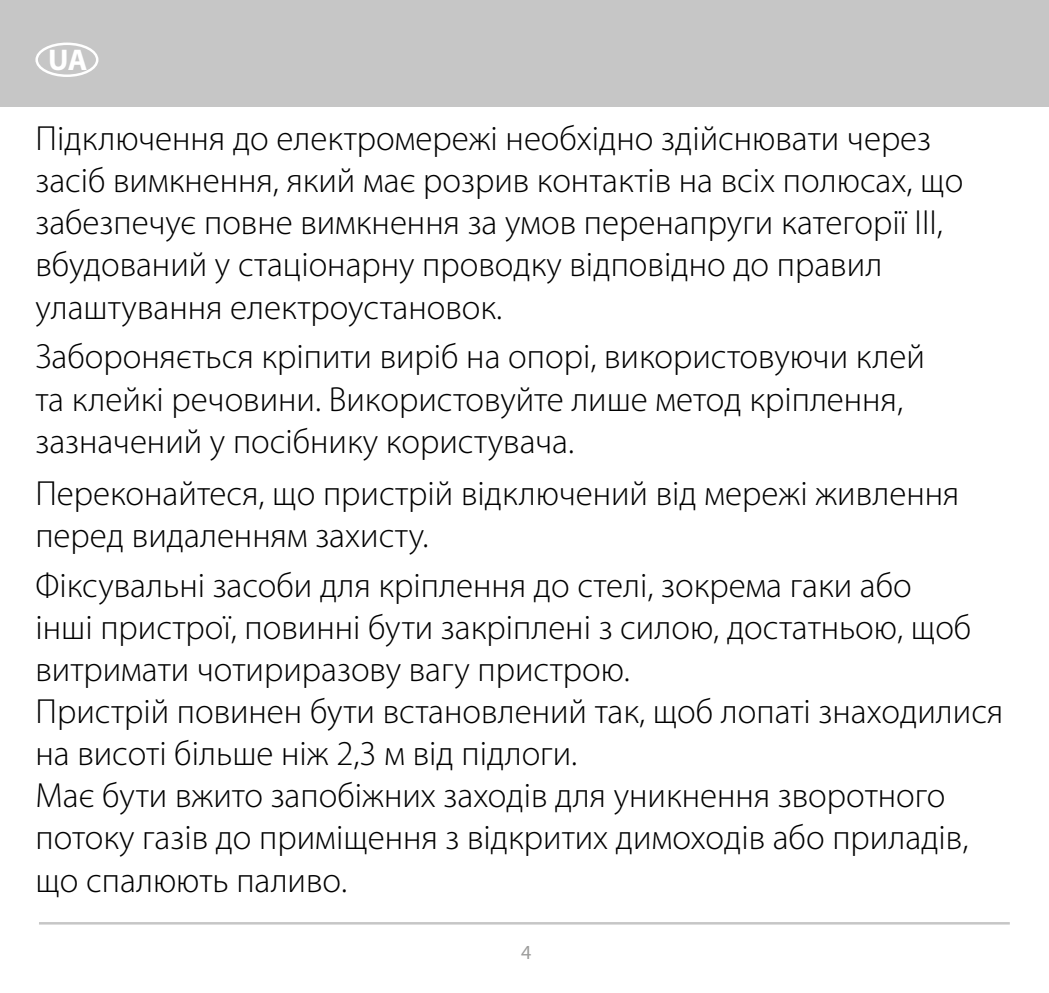
<style>
.page{position:relative;width:1049px;height:993px;background:#fff}
.page>*{position:absolute;margin:0;border:0;box-sizing:border-box;transform-origin:0 0}
.t1{font:300 35px/42px "Myriad Pro";color:#000}
.t2{font:700 30px "Myriad Pro";color:#fff}
.t3{font:20px "Myriad Pro";color:#9d9d9c}
</style>
<div class="page">
<div style="left:0;top:0;width:1049px;height:106px;background:#c6c6c6"></div>
<hr style="left:39px;top:921px;width:971px;height:3px;background:#c6c6c6">
<div style="left:35px;top:43px;width:63px;height:34px;border:2px solid #fff;border-radius:50%"></div>
<p class="t2" style="left:48px;top:40px;width:41px">UA</p>
<p class="t1" style="left:35px;top:118px;width:929px">Підключення до електромережі необхідно здійснювати через засіб вимкнення, який має розрив контактів на всіх полюсах, що забезпечує повне вимкнення за умов перенапруги категорії III, вбудований у стаціонарну проводку відповідно до правил улаштування електроустановок.</p>
<p class="t1" style="left:35px;top:336px;width:891px">Забороняється кріпити виріб на опорі, використовуючи клей та клейкі речовини. Використовуйте лише метод кріплення, зазначений у посібнику користувача.</p>
<p class="t1" style="left:35px;top:473px;width:925px">Переконайтеся, що пристрій відключений від мережі живлення перед видаленням захисту.</p>
<p class="t1" style="left:35px;top:565px;width:969px">Фіксувальні засоби для кріплення до стелі, зокрема гаки або<br>інші пристрої, повинні бути закріплені з силою, достатньою, щоб витримати чотириразову вагу пристрою.<br>Пристрій повинен бути встановлений так, щоб лопаті знаходилися на висоті більше ніж 2,3 м від підлоги.<br>Має бути вжито запобіжних заходів для уникнення зворотного потоку газів до приміщення з відкритих димоходів або приладів, що спалюють паливо.</p>
<p class="t3" style="left:521px;top:939px;width:12px">4</p>
</div>
